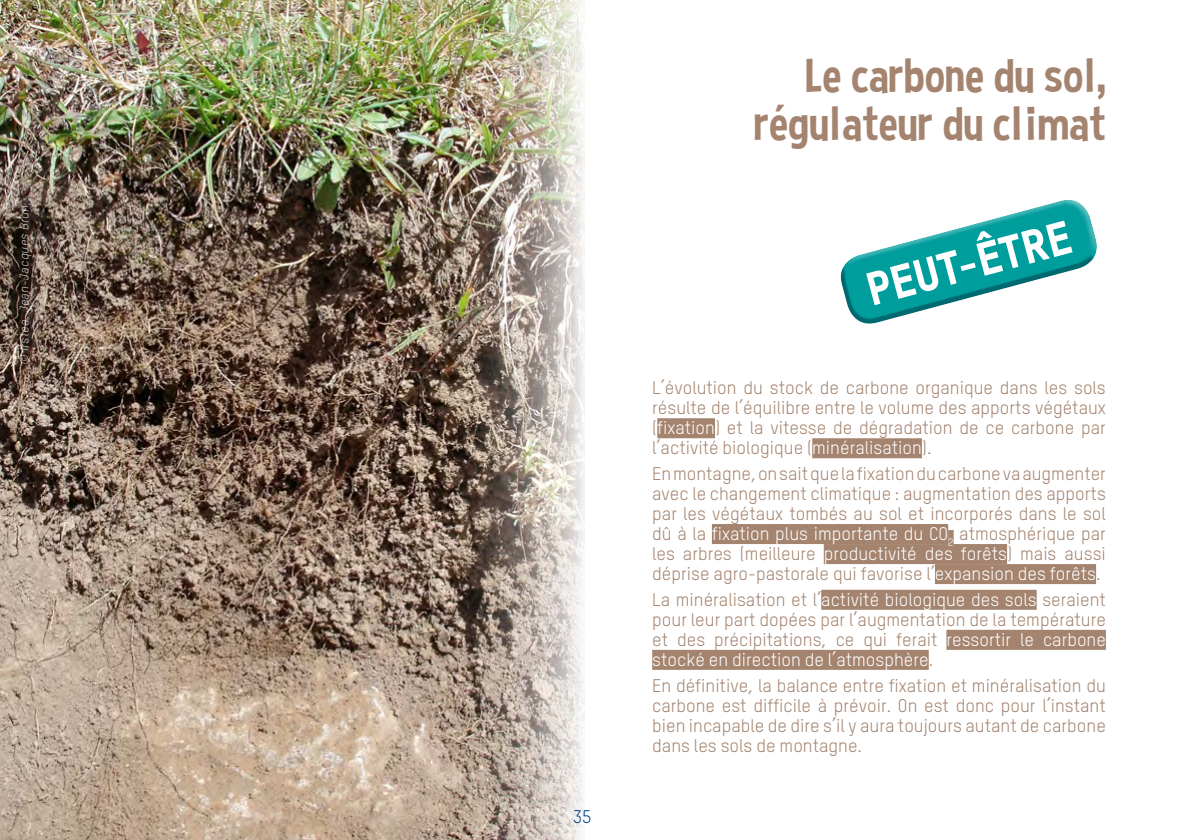
<style>
.page{position:relative;width:1191px;height:840px;background:#fff}
.page>*{position:absolute;margin:0;border:0;box-sizing:border-box;transform-origin:0 0}
.t1{font:48px/48px "Curse Casual";color:#a4846f;text-align:right}
.t2{font:46px "TSTAR Headline";color:#fff}
.t3{font:18px/20px "TSTAR";color:#a4846f;text-align:justify}
.t4{font:18px "TSTAR";color:#023f88}
.t5{font:italic 300 12px "TSTAR";letter-spacing:.04em;color:#fff}
.s1{color:#fff}
</style>
<div class="page">
<div style="left:657px;top:418px;width:58px;height:20px;background:#a4846f"></div>
<div style="left:812px;top:438px;width:110px;height:20px;background:#a4846f"></div>
<div style="left:712px;top:523px;width:236px;height:20px;background:#a4846f"></div>
<div style="left:948px;top:529px;width:5px;height:20px;background:#a4846f"></div>
<div style="left:823px;top:543px;width:184px;height:20px;background:#a4846f"></div>
<div style="left:935px;top:563px;width:161px;height:20px;background:#a4846f"></div>
<div style="left:821px;top:589px;width:215px;height:20px;background:#a4846f"></div>
<div style="left:946px;top:629px;width:160px;height:20px;background:#a4846f"></div>
<div style="left:652px;top:649px;width:276px;height:20px;background:#a4846f"></div>
<img style="left:0;top:0;width:584px;height:839px">
<svg style="left:840px;top:200px;width:257px;height:124px"></svg>
<p class="t5" style="left:17px;top:365px;width:161px;rotate:-90deg">© Irstea, Jean-Jacques Brun</p>
<p class="t4" style="left:573px;top:805px;width:20px">35</p>
<h1 class="t1" style="left:753px;top:51px;width:354px">Le carbone du sol, régulateur du climat</h1>
<h2 class="t2" style="left:860px;top:262px;width:212px;rotate:-15deg">PEUT-ÊTRE</h2>
<p class="t3" style="left:652px;top:377px;width:455px">L’évolution du stock de carbone organique dans les sols résulte de l’équilibre entre le volume des apports végétaux (<span class="s1">fixation</span>) et la vitesse de dégradation de ce carbone par l’activité biologique (<span class="s1">minéralisation</span>).</p>
<p class="t3" style="left:652px;top:463px;width:455px">En montagne, on sait que la fixation du carbone va augmenter avec le changement climatique : augmentation des apports par les végétaux tombés au sol et incorporés dans le sol dû à la <span class="s1">fixation plus importante du CO</span><sub>2</sub> atmosphérique par les arbres (meilleure <span class="s1">productivité des forêts</span>) mais aussi déprise agro-pastorale qui favorise l’<span class="s1">expansion des forêts</span>.</p>
<p class="t3" style="left:652px;top:589px;width:455px">La minéralisation et l’<span class="s1">activité biologique des sols</span> seraient pour leur part dopées par l’augmentation de la température et des précipitations, ce qui ferait <span class="s1">ressortir le carbone stocké en direction de l’atmosphère</span>.</p>
<p class="t3" style="left:652px;top:674px;width:455px">En définitive, la balance entre fixation et minéralisation du carbone est difficile à prévoir. On est donc pour l’instant bien incapable de dire s’il y aura toujours autant de carbone dans les sols de montagne.</p>
</div>
